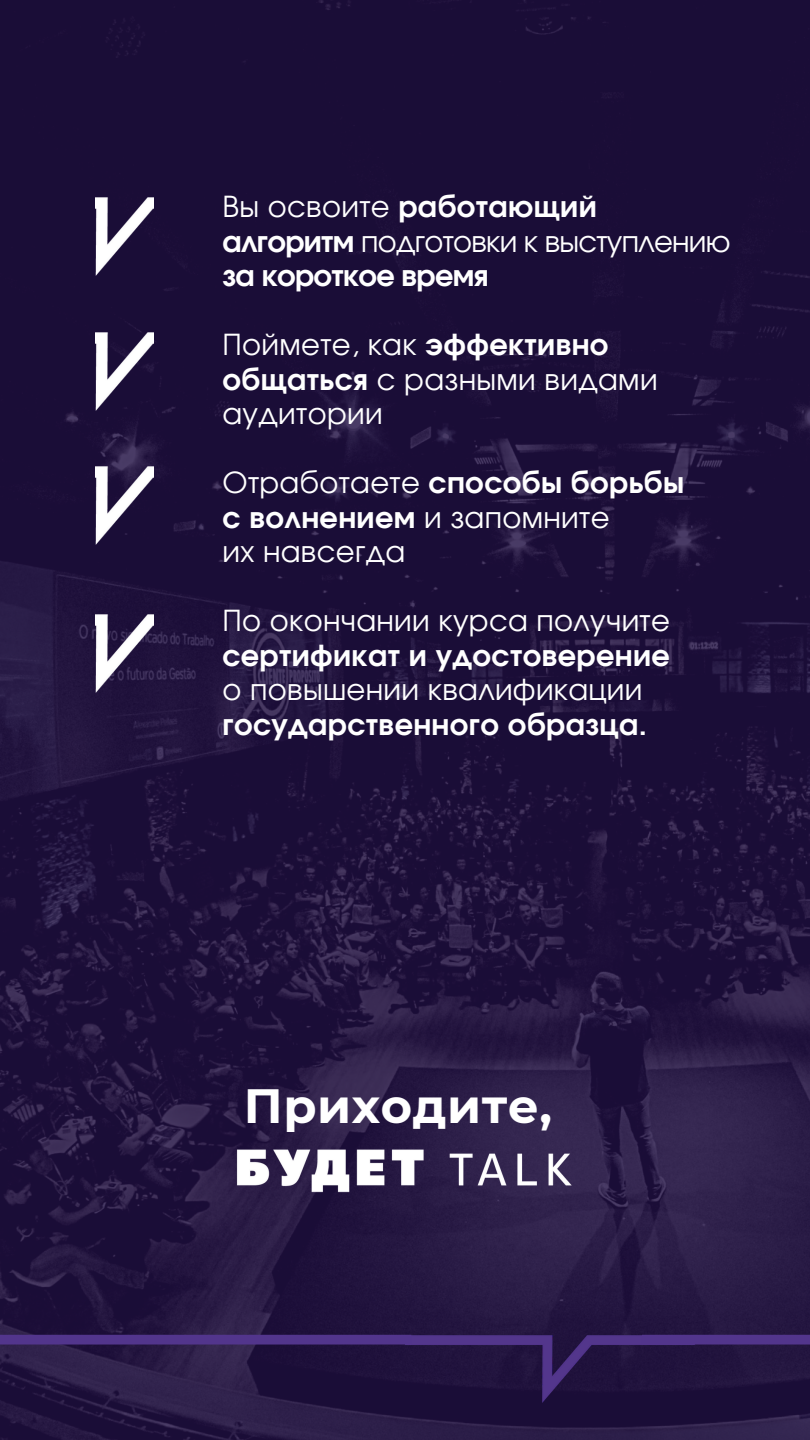
<style>
.page{position:relative;width:810px;height:1440px;background:#fff}
.page>*{position:absolute;margin:0;border:0;box-sizing:border-box;transform-origin:0 0}
.t1{font:700 48px "Montserrat";letter-spacing:.01em;color:#fff}
.t2{font:29px/34.5px "Evolventa";letter-spacing:.015em;color:#fff}
.t3{font:700 29px/34.5px "Evolventa";letter-spacing:-.025em;color:#fff}
.t4{font:700 29px "Evolventa";letter-spacing:.015em;color:#fff}
.s1{font-weight:400}
.s2{font-weight:700}
</style>
<div class="page">
<img style="left:0;top:0;width:810px;height:1440px">
<img style="left:405px;top:1319px;width:290px;height:83px">
<div style="left:0;top:1335px;width:411px;height:10px;background:#52358c"></div>
<div style="left:642px;top:1335px;width:168px;height:10px;background:#52358c"></div>
<img style="left:96px;top:182px;width:58px;height:94px">
<img style="left:96px;top:316px;width:58px;height:94px">
<img style="left:96px;top:450px;width:58px;height:94px">
<img style="left:96px;top:598px;width:58px;height:94px">
<img style="left:235px;top:1143px;width:340px;height:59px">
<p class="t3" style="left:222px;top:192px;width:510px"><span class="s1">Вы освоите</span> работающий алгоритм <span class="s1">подготовки к выступлению </span>за короткое время</p>
<p class="t2" style="left:222px;top:330px;width:437px">Поймете, как <span class="s2">эффективно общаться</span> с разными видами аудитории</p>
<p class="t2" style="left:222px;top:468px;width:463px">Отработаете <span class="s2">способы борьбы с волнением</span> и запомните<br>их навсегда</p>
<p class="t2" style="left:222px;top:606px;width:449px">По окончании курса получите</p>
<p class="t4" style="left:222px;top:643px;width:449px">сертификат и удостоверение</p>
<p class="t2" style="left:222px;top:675px;width:422px">о повышении квалификации</p>
<p class="t4" style="left:222px;top:712px;width:426px">государственного образца.</p>
<h1 class="t1" style="left:244px;top:1076px;width:310px">Приходите,</h1>
</div>
